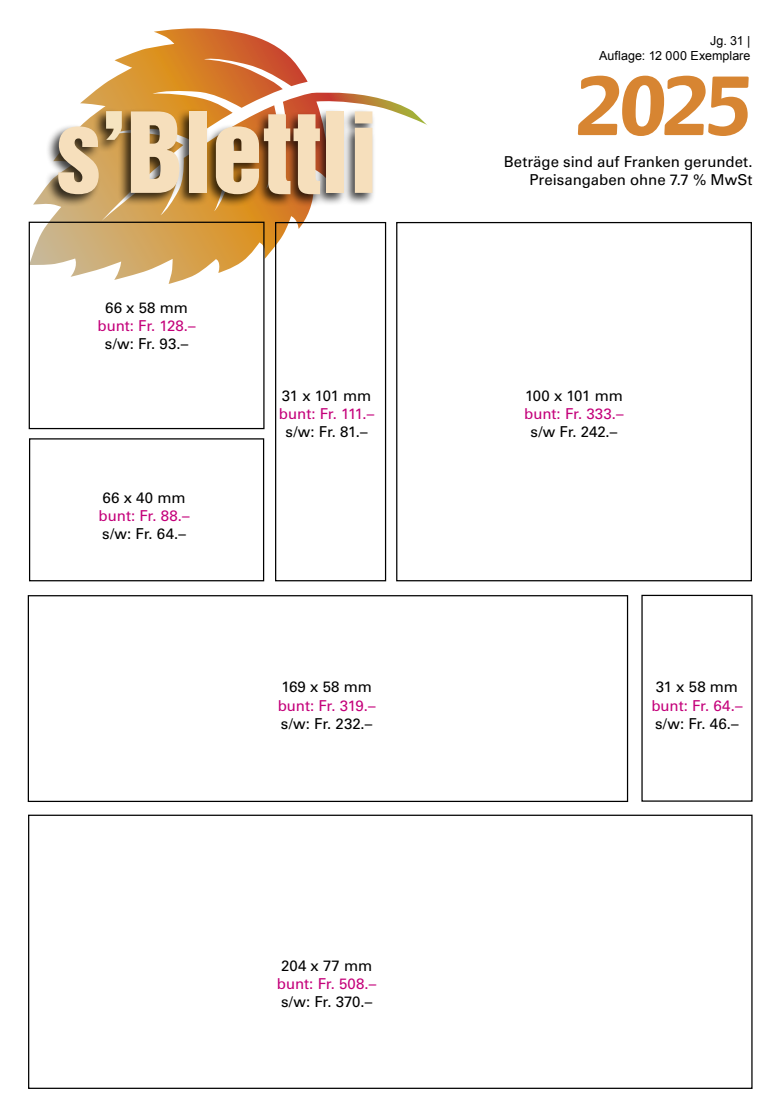
<style>
.page{position:relative;width:780px;height:1117px;background:#fff}
.page>*{position:absolute;margin:0;border:0;box-sizing:border-box;transform-origin:0 0}
.t1{font:700 90px "Flora Std";color:#d78532}
.t2{font:15px/18px "Univers LT Std";color:#000;text-align:right}
.t3{font:15px "Univers LT Std";color:#c4007a}
.t4{font:12.5px/15px "Arial";color:#000;text-align:right}
</style>
<div class="page">
<svg style="left:31px;top:28px;width:396px;height:256px"></svg>
<div style="left:45px;top:108px;width:330px;height:99px;background:#000;opacity:.75"></div>
<svg style="left:58px;top:126px;width:41px;height:68px;background:#d4be9b"></svg>
<svg style="left:131px;top:111px;width:48px;height:82px;background:#e6cea9"></svg>
<div style="left:189px;top:111px;width:17px;height:82px;background:#f6dfbc"></div>
<svg style="left:216px;top:114px;width:104px;height:80px;background:#d7b48e"></svg>
<div style="left:326px;top:111px;width:18px;height:82px;background:#f6dfbc"></div>
<svg style="left:355px;top:111px;width:17px;height:82px"></svg>
<svg style="left:106px;top:111px;width:16px;height:29px"></svg>
<div style="left:29px;top:438px;width:235px;height:143px;border:1px solid #000"></div>
<div style="left:28px;top:814px;width:724px;height:274px;border:1px solid #000"></div>
<div style="left:28px;top:595px;width:600px;height:206px;border:1px solid #000"></div>
<div style="left:275px;top:222px;width:111px;height:359px;border:1px solid #000"></div>
<div style="left:396px;top:222px;width:355px;height:359px;border:1px solid #000"></div>
<div style="left:29px;top:221px;width:235px;height:208px;border:1px solid #000"></div>
<p class="t2" style="left:105px;top:298px;width:84px">66 x 58 mm</p>
<p class="t3" style="left:97px;top:316px;width:100px">bunt: Fr. 128.–</p>
<p class="t2" style="left:105px;top:334px;width:85px">s/w: Fr. 93.–</p>
<p class="t2" style="left:103px;top:489px;width:84px">66 x 40 mm</p>
<p class="t3" style="left:99px;top:507px;width:93px">bunt: Fr. 88.–</p>
<p class="t2" style="left:102px;top:525px;width:85px">s/w: Fr. 64.–</p>
<p class="t2" style="left:282px;top:387px;width:91px">31 x 101 mm</p>
<p class="t3" style="left:279px;top:405px;width:97px">bunt: Fr. 111.–</p>
<p class="t2" style="left:285px;top:423px;width:84px">s/w: Fr. 81.–</p>
<p class="t2" style="left:281px;top:678px;width:92px">169 x 58 mm</p>
<p class="t3" style="left:278px;top:696px;width:99px">bunt: Fr. 319.–</p>
<p class="t2" style="left:281px;top:714px;width:93px">s/w: Fr. 232.–</p>
<p class="t2" style="left:281px;top:956px;width:93px">204 x 77 mm</p>
<p class="t3" style="left:277px;top:974px;width:101px">bunt: Fr. 508.–</p>
<p class="t2" style="left:281px;top:992px;width:93px">s/w: Fr. 370.–</p>
<p class="t4" style="left:599px;top:33px;width:153px">Jg. 31 |<br>Auflage: 12 000 Exemplare</p>
<h1 class="t1" style="left:576px;top:57px;width:176px">2025</h1>
<p class="t2" style="left:504px;top:153px;width:250px">Beträge sind auf Franken gerundet.<br>Preisangaben ohne 7.7 % MwSt</p>
<p class="t2" style="left:525px;top:387px;width:99px">100 x 101 mm</p>
<p class="t3" style="left:524px;top:405px;width:101px">bunt: Fr. 333.–</p>
<p class="t2" style="left:530px;top:423px;width:88px">s/w Fr. 242.–</p>
<p class="t2" style="left:655px;top:678px;width:84px">31 x 58 mm</p>
<p class="t3" style="left:651px;top:696px;width:93px">bunt: Fr. 64.–</p>
<p class="t2" style="left:655px;top:714px;width:85px">s/w: Fr. 46.–</p>
</div>
